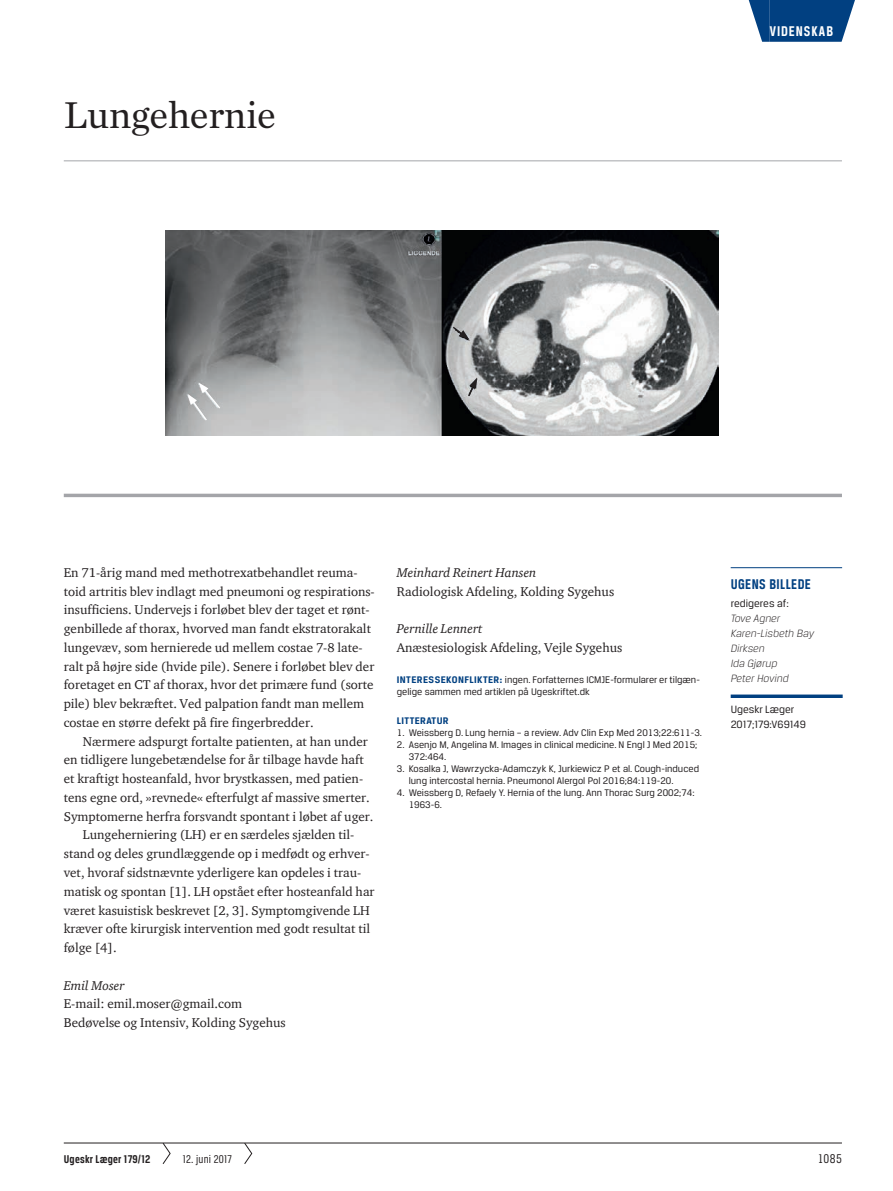
<style>
.page{position:relative;width:893px;height:1191px;background:#fff}
.page>*{position:absolute;margin:0;border:0;box-sizing:border-box;transform-origin:0 0}
.t1{font:39px "Chronicle Text G1";letter-spacing:-.01em;color:#231f20}
.t2{font:700 15px "Breuer Condensed";letter-spacing:.03em;color:#014081}
.t3{font:700 15px "Breuer Condensed";letter-spacing:.065em;color:#fff}
.t4{font:13.5px "Breuer Condensed";color:#231f20}
.t5{font:13.05px/18.8px "ITC Charter Com";color:#231f20}
.t6{font:italic 13.05px "ITC Charter Com";color:#231f20}
.t7{font:700 12px "Breuer Condensed";letter-spacing:.02em;color:#231f20}
.t8{font:12px "Breuer Condensed";letter-spacing:.02em;color:#231f20}
.t9{font:italic 300 11.25px/15px "Breuer Text";color:#231f20}
.t10{font:11.25px/15px "Breuer Text";color:#231f20}
.t11{font:10.2px/12px "Breuer Text";color:#231f20}
.t12{font:700 10.2px "Breuer Text";color:#014081}
.s1{font-weight:700;color:#014081}
</style>
<div class="page">
<hr style="left:64px;top:1142px;width:778px;height:1px;background:#231f20">
<div style="left:770px;top:0;width:64px;height:42px;background:#014081"></div>
<svg style="left:749px;top:0;width:21px;height:42px"></svg>
<svg style="left:834px;top:0;width:21px;height:42px"></svg>
<svg style="left:162px;top:1142px;width:9px;height:22px"></svg>
<svg style="left:244px;top:1142px;width:8px;height:22px"></svg>
<hr style="left:64px;top:494px;width:778px;height:3px;background:#a4a5a9">
<hr style="left:64px;top:160px;width:778px;height:1px;background:#a4a5a9">
<svg style="left:731px;top:694px;width:112px;height:4px"></svg>
<hr style="left:731px;top:567px;width:111px;height:1px;background:#014081">
<img style="left:166px;top:231px;width:553px;height:204px">
<svg style="left:188px;top:383px;width:34px;height:39px"></svg>
<svg style="left:451px;top:325px;width:18px;height:14px"></svg>
<svg style="left:467px;top:378px;width:10px;height:20px"></svg>
<h1 class="t1" style="left:64px;top:86px;width:214px">Lungehernie</h1>
<p class="t3" style="left:770px;top:23px;width:65px">VIDENSKAB</p>
<p class="t5" style="left:64px;top:563px;width:313px">En 71-årig mand med methotrexatbehandlet reuma&shy;toid artritis blev indlagt med pneumoni og respirations&shy;insufficiens. Undervejs i forløbet blev der taget et rønt&shy;genbillede af thorax, hvorved man fandt ekstratorakalt lungevæv, som hernierede ud mellem costae 7-8 late&shy;ralt på højre side (hvide pile). Senere i forløbet blev der foretaget en CT af thorax, hvor det primære fund (sorte pile) blev bekræftet. Ved palpation fandt man mellem costae en større defekt på fire fingerbredder.</p>
<p class="t5" style="left:83px;top:731px;width:286px">Nærmere adspurgt fortalte patienten, at han under</p>
<p class="t5" style="left:64px;top:750px;width:301px">en tidligere lungebetændelse for år tilbage havde haft</p>
<p class="t5" style="left:64px;top:769px;width:301px">et kraftigt hosteanfald, hvor brystkassen, med patien-</p>
<p class="t5" style="left:64px;top:788px;width:307px">tens egne ord, »revnede« efterfulgt af massive smerter.</p>
<p class="t5" style="left:64px;top:806px;width:311px">Symptomerne herfra forsvandt spontant i løbet af uger.</p>
<p class="t5" style="left:83px;top:825px;width:273px">Lungeherniering (LH) er en særdeles sjælden til-</p>
<p class="t5" style="left:64px;top:844px;width:307px">stand og deles grundlæggende op i medfødt og erhver-</p>
<p class="t5" style="left:64px;top:863px;width:299px">vet, hvoraf sidstnævnte yderligere kan opdeles i trau-</p>
<p class="t5" style="left:64px;top:881px;width:312px">matisk og spontan [1]. LH opstået efter hosteanfald har</p>
<p class="t5" style="left:64px;top:900px;width:307px">været kasuistisk beskrevet [2, 3]. Symptomgivende LH</p>
<p class="t5" style="left:64px;top:919px;width:308px">kræver ofte kirurgisk intervention med godt resultat til</p>
<p class="t5" style="left:64px;top:938px;width:54px">følge [4].</p>
<p class="t6" style="left:64px;top:977px;width:62px">Emil Moser</p>
<p class="t5" style="left:64px;top:994px;width:223px">E-mail: emil.moser@gmail.com<br>Bedøvelse og Intensiv, Kolding Sygehus</p>
<p class="t6" style="left:397px;top:564px;width:141px">Meinhard Reinert Hansen</p>
<p class="t5" style="left:397px;top:581px;width:219px">Radiologisk Afdeling, Kolding Sygehus</p>
<p class="t6" style="left:397px;top:621px;width:87px">Pernille Lennert</p>
<p class="t5" style="left:397px;top:638px;width:227px">Anæstesiologisk Afdeling, Vejle Sygehus</p>
<p class="t11" style="left:397px;top:673px;width:305px"><span class="s1">INTERESSEKONFLI KTER:</span> ingen. Forfatternes ICMJE-formularer er tilgæn&shy;gelige sammen med artiklen på Ugeskriftet.dk</p>
<p class="t12" style="left:397px;top:715px;width:14px">LITTER</p>
<p class="t12" style="left:426px;top:715px;width:23px">ATUR</p>
<p class="t11" style="left:397px;top:726px;width:307px">1. Weissberg D. Lung hernia – a review. Adv Clin Exp Med 2013;22:611-3.</p>
<p class="t11" style="left:409px;top:738px;width:290px;text-indent:-12px">2. Asenjo M, Angelina M. Images in clinical medicine. N Engl J Med 2015;<br>372:464.</p>
<p class="t11" style="left:409px;top:762px;width:292px;text-indent:-12px">3. Kosalka J, Wawrzycka-Adamczyk K, Jurkiewicz P et al. Cough-induced lung intercostal hernia. Pneumonol Alergol Pol 2016;84:119-20.</p>
<p class="t11" style="left:409px;top:786px;width:287px;text-indent:-12px">4. Weissberg D, Refaely Y. Hernia of the lung. Ann Thorac Surg 2002;74:<br>1963-6.</p>
<p class="t2" style="left:731px;top:576px;width:82px">UGENS BILLEDE</p>
<p class="t10" style="left:731px;top:595px;width:60px">redigeres af:</p>
<p class="t9" style="left:731px;top:610px;width:85px">Tove Agner<br>Karen-Lisbeth Bay<br>Dirksen<br>Ida Gjørup<br>Peter Hovind</p>
<p class="t10" style="left:731px;top:701px;width:77px">Ugeskr Læger<br>2017;179:V69149</p>
<p class="t7" style="left:64px;top:1152px;width:88px">UGESKR LÆGER 179/12</p>
<p class="t8" style="left:183px;top:1152px;width:50px">12. juni 2017</p>
<p class="t4" style="left:818px;top:1150px;width:26px">1085</p>
</div>
